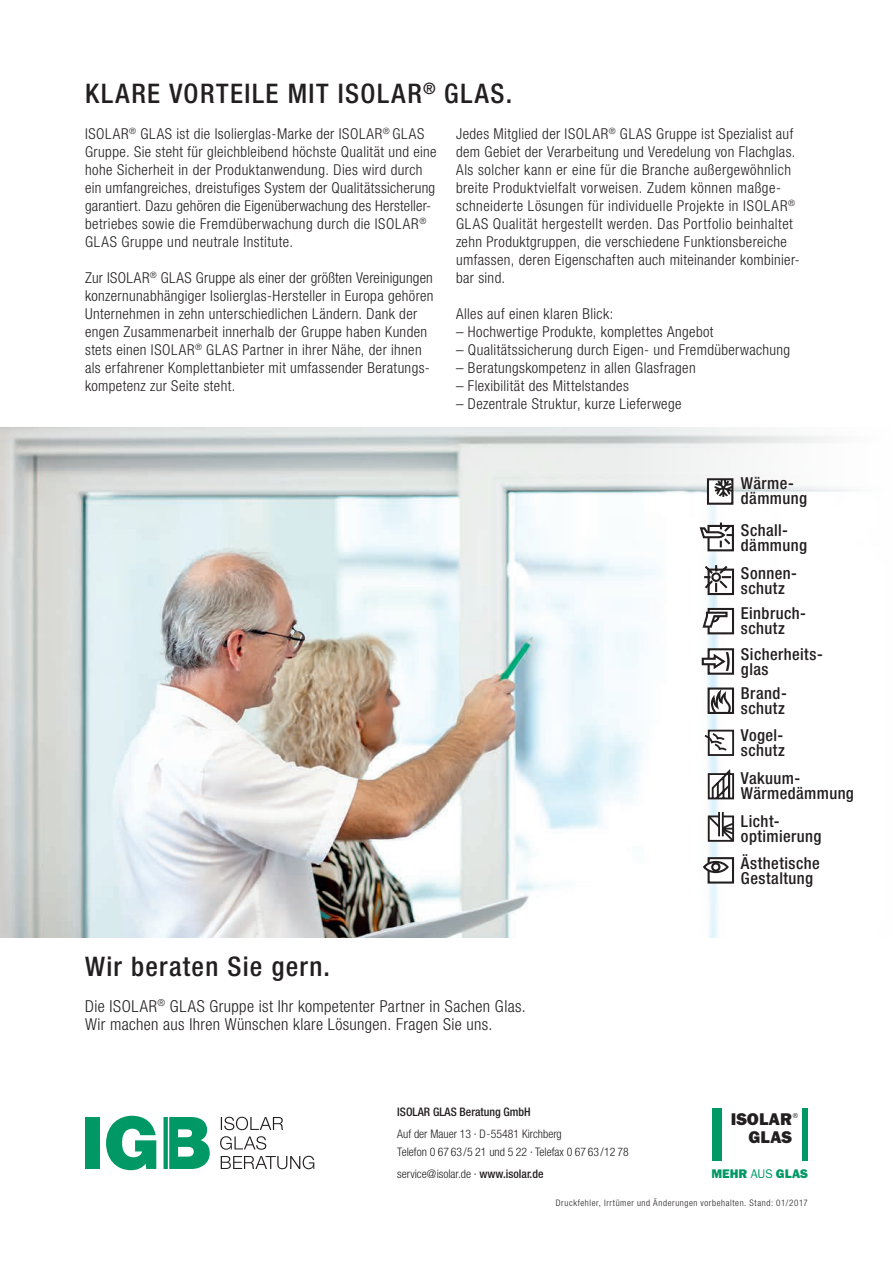
<style>
.page{position:relative;width:893px;height:1263px;background:#fff}
.page>*{position:absolute;margin:0;border:0;box-sizing:border-box;transform-origin:0 0}
.t1{font:500 condensed 27px "Helvetica Neue LT Pro";letter-spacing:.055em;color:#231f20}
.t2{font:800 17.55px/17.5px "Franklin Gothic Itc T";color:#231f20;text-align:right}
.t3{font:500 condensed 16.5px/15px "Helvetica Neue LT Pro";letter-spacing:.025em;color:#231f20}
.t4{font:300 condensed 16.5px/18px "Helvetica Neue LT Pro";letter-spacing:.02em;color:#231f20}
.t5{font:300 condensed 15px/18px "Helvetica Neue LT Pro";letter-spacing:.025em;color:#231f20}
.t6{font:800 12.9px "Franklin Gothic Itc T";color:#009864}
.t7{font:300 condensed 11.7px/17.7px "Helvetica Neue LT";color:#231f20}
.t8{font:500 condensed 11.7px "Helvetica Neue LT";color:#231f20}
.t9{font:300 condensed 9px "Helvetica Neue LT Pro";letter-spacing:.065em;color:#231f20}
.t10{font:7.35px "Franklin Gothic Itc T";color:#231f20}
.s1{font-weight:500}
.s2{font-weight:400}
</style>
<div class="page">
<img style="left:0;top:427px;width:619px;height:510px">
<div style="left:707px;top:478px;width:26px;height:27px;border:2px solid #231f20"></div>
<svg style="left:714px;top:479px;width:18px;height:18px"></svg>
<div style="left:707px;top:525px;width:27px;height:26px;border:2px solid #231f20"></div>
<svg style="left:700px;top:522px;width:34px;height:27px"></svg>
<svg style="left:704px;top:565px;width:30px;height:30px"></svg>
<div style="left:708px;top:608px;width:26px;height:26px;border:2px solid #231f20"></div>
<svg style="left:702px;top:611px;width:26px;height:18px"></svg>
<div style="left:708px;top:648px;width:26px;height:27px;border:2px solid #231f20"></div>
<svg style="left:702px;top:652px;width:28px;height:19px"></svg>
<div style="left:708px;top:687px;width:26px;height:27px;border:2px solid #231f20"></div>
<svg style="left:710px;top:688px;width:23px;height:26px"></svg>
<div style="left:708px;top:730px;width:26px;height:26px;border:2px solid #231f20"></div>
<svg style="left:705px;top:732px;width:23px;height:20px"></svg>
<svg style="left:708px;top:769px;width:26px;height:30px"></svg>
<svg style="left:708px;top:814px;width:26px;height:28px"></svg>
<hr style="left:719px;top:812px;width:3px;height:21px;background:#fff">
<hr style="left:718px;top:812px;width:2px;height:24px;background:#231f20">
<hr style="left:722px;top:812px;width:2px;height:24px;background:#231f20">
<div style="left:708px;top:857px;width:26px;height:26px;border:2px solid #231f20"></div>
<svg style="left:704px;top:862px;width:23px;height:10px"></svg>
<div style="left:703px;top:861px;width:26px;height:12px;border:2px solid #231f20;border-radius:50%"></div>
<svg style="left:712px;top:863px;width:7px;height:7px"></svg>
<div style="left:711px;top:862px;width:9px;height:10px;border:2px solid #231f20;border-radius:50%"></div>
<svg style="left:106px;top:1116px;width:50px;height:54px"></svg>
<div style="left:85px;top:1117px;width:14px;height:52px;background:#009864"></div>
<svg style="left:221px;top:1156px;width:93px;height:13px"></svg>
<svg style="left:220px;top:1136px;width:46px;height:14px"></svg>
<svg style="left:221px;top:1117px;width:62px;height:13px"></svg>
<svg style="left:164px;top:1117px;width:46px;height:52px"></svg>
<div style="left:712px;top:1108px;width:9px;height:52px;background:#009864"></div>
<div style="left:802px;top:1108px;width:6px;height:52px;background:#009864"></div>
<h1 class="t1" style="left:85px;top:77px;width:429px">KLARE VORTEILE MIT ISOLAR<sup>®</sup> GLAS.</h1>
<p class="t5" style="left:85px;top:125px;width:353px">ISOLAR<sup>®</sup> GLAS ist die Isolierglas-Marke der ISOLAR<sup>®</sup> GLAS Gruppe. Sie steht für gleichbleibend höchste Qualität und eine hohe Sicherheit in der Produktanwendung. Dies wird durch ein umfangreiches, dreistufiges System der Qualitätssicherung garantiert. Dazu gehören die Eigenüberwachung des Hersteller&shy;betriebes sowie die Fremdüberwachung durch die ISOLAR<sup>® </sup>GLAS Gruppe und neutrale Institute.</p>
<p class="t5" style="left:85px;top:269px;width:350px">Zur ISOLAR<sup>®</sup> GLAS Gruppe als einer der größten Vereinigungen konzernunabhängiger Isolierglas-Hersteller in Europa gehören Unternehmen in zehn unterschiedlichen Ländern. Dank der engen Zusammenarbeit innerhalb der Gruppe haben Kunden stets einen ISOLAR<sup>®</sup> GLAS Partner in ihrer Nähe, der ihnen als erfahrener Komplettanbieter mit umfassender Beratungs&shy;kompetenz zur Seite steht.</p>
<p class="t5" style="left:456px;top:125px;width:345px">Jedes Mitglied der ISOLAR<sup>®</sup> GLAS Gruppe ist Spezialist auf dem Gebiet der Verarbeitung und Veredelung von Flachglas.<br>Als solcher kann er eine für die Branche außergewöhnlich breite Produktvielfalt vorweisen. Zudem können maßge&shy;schneiderte Lösungen für individuelle Projekte in ISOLAR<sup>® </sup>GLAS Qualität hergestellt werden. Das Portfolio beinhaltet zehn Produktgruppen, die verschiedene Funktionsbereiche umfassen, deren Eigenschaften auch miteinander kombinier&shy;bar sind.</p>
<p class="t5" style="left:456px;top:305px;width:159px">Alles auf einen klaren Blick:</p>
<p class="t5" style="left:456px;top:323px;width:259px">– Hochwertige Produkte, komplettes Angebot</p>
<p class="t5" style="left:456px;top:341px;width:336px">– Qualitätssicherung durch Eigen- und Fremdüberwachung</p>
<p class="t5" style="left:456px;top:359px;width:241px">– Beratungskompetenz in allen Glasfragen</p>
<p class="t5" style="left:456px;top:377px;width:174px">– Flexibilität des Mittelstandes</p>
<p class="t5" style="left:456px;top:395px;width:227px">– Dezentrale Struktur, kurze Lieferwege</p>
<h1 class="t1" style="left:85px;top:950px;width:246px">Wir beraten Sie gern.</h1>
<p class="t4" style="left:85px;top:997px;width:442px">Die ISOLAR<sup>®</sup> GLAS Gruppe ist Ihr kompetenter Partner in Sachen Glas.<br>Wir machen aus Ihren Wünschen klare Lösungen. Fragen Sie uns.</p>
<p class="t8" style="left:397px;top:1105px;width:135px">ISOLAR GLAS Beratung GmbH</p>
<p class="t7" style="left:397px;top:1125px;width:233px">Auf der Mauer 13 · D-55481 Kirchberg<br>Telefon 0 67 63/5 21 und 5 22 · Telefax 0 67 63/12 78</p>
<p class="t7" style="left:397px;top:1165px;width:148px">service@isolar.de · <span class="s1">www.isolar.de</span></p>
<p class="t3" style="left:741px;top:476px;width:68px">Wärme&shy;dämmung</p>
<p class="t3" style="left:741px;top:522px;width:68px">Schall&shy;dämmung</p>
<p class="t3" style="left:741px;top:566px;width:58px">Sonnen&shy;schutz</p>
<p class="t3" style="left:741px;top:606px;width:67px">Einbruch&shy;schutz</p>
<p class="t3" style="left:741px;top:646px;width:83px">Sicherheits&shy;glas</p>
<p class="t3" style="left:741px;top:685px;width:47px">Brand&shy;schutz</p>
<p class="t3" style="left:741px;top:727px;width:46px">Vogel&shy;schutz</p>
<p class="t3" style="left:741px;top:771px;width:114px">Vakuum-<br>Wärmedämmung</p>
<p class="t3" style="left:741px;top:813px;width:82px">Licht&shy;optimierung</p>
<p class="t3" style="left:741px;top:855px;width:80px">Ästhetische<br>Gestaltung</p>
<p class="t2" style="left:731px;top:1110px;width:63px">ISOLAR<br>GLAS</p>
<p class="t10" style="left:793px;top:1111px;width:7px">®</p>
<p class="t6" style="left:711px;top:1166px;width:98px">MEHR <span class="s2">AUS</span> GLAS</p>
<p class="t9" style="left:556px;top:1198px;width:254px">Druckfehler, Irrtümer und Änderungen vorbehalten. Stand: 01/2017</p>
</div>
